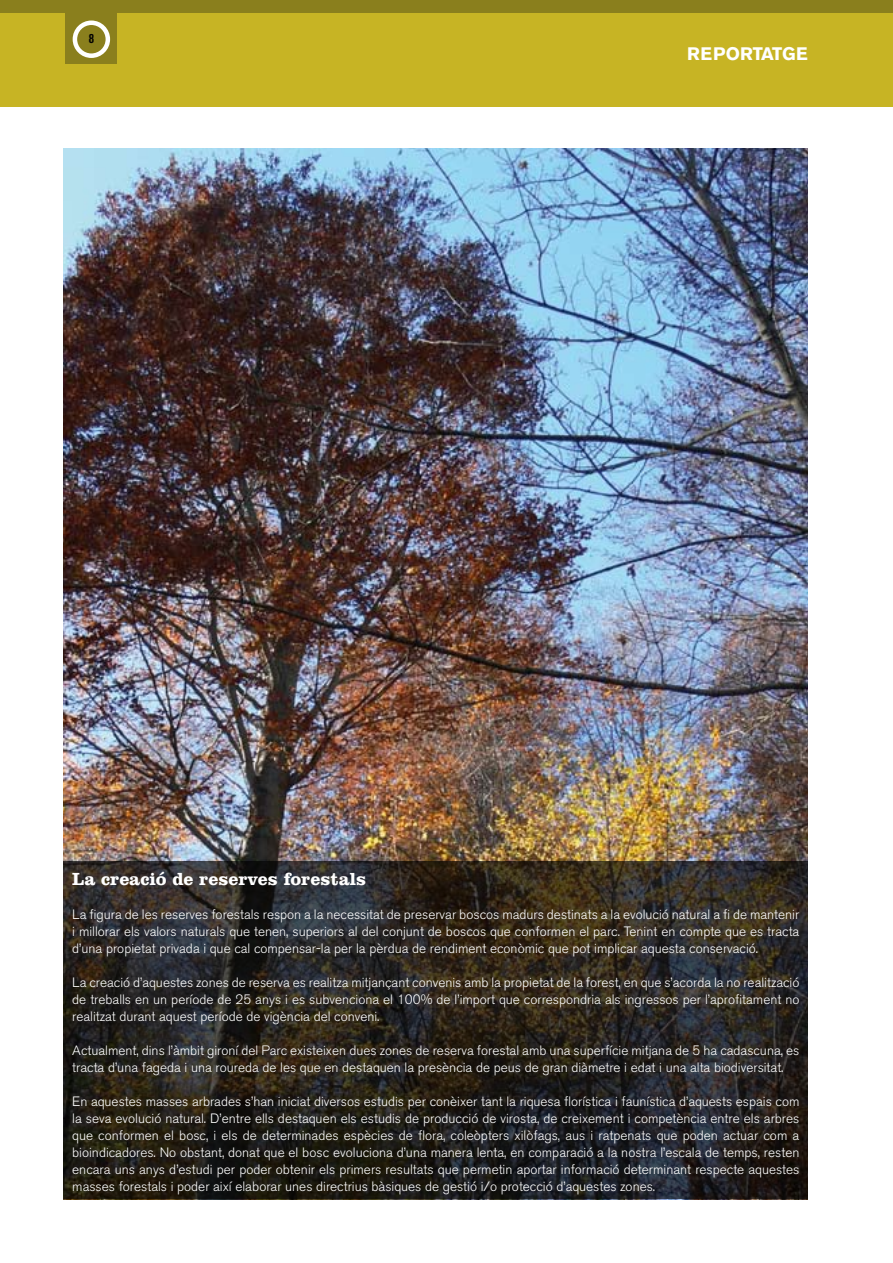
<style>
.page{position:relative;width:893px;height:1263px;background:#fff}
.page>*{position:absolute;margin:0;border:0;box-sizing:border-box;transform-origin:0 0}
.t1{font:700 18px "Clarendon BT";color:#fff}
.t2{font:700 18px "Akzidenz Grotesk BE";color:#fff}
.t3{font:300 13.5px/17px "Akzidenz Grotesk BE";color:#fff;text-align:justify}
.t4{font:700 condensed 13.5px "Akzidenz Grotesk BE";color:#000}
</style>
<div class="page">
<div style="left:0;top:0;width:893px;height:106px;background:#c7b424"></div>
<div style="left:0;top:0;width:893px;height:13px;background:#8a7f1d"></div>
<div style="left:66px;top:0;width:51px;height:64px;background:#8a7f1d"></div>
<div style="left:73px;top:21px;width:37px;height:37px;border:4px solid #fff;border-radius:50%"></div>
<img style="left:64px;top:149px;width:744px;height:712px">
<svg style="left:64px;top:861px;width:744px;height:338px;background:#27231d"></svg>
<p class="t4" style="left:89px;top:31px;width:7px">8</p>
<h1 class="t2" style="left:687px;top:44px;width:122px">REPORTATGE</h1>
<h1 class="t1" style="left:72px;top:867px;width:295px">La creació de reserves forestals</h1>
<p class="t3" style="left:72px;top:906px;width:729px">La figura de les reserves forestals respon a la necessitat de preservar boscos madurs destinats a la evolució natural a fi de mantenir i millorar els valors naturals que tenen, superiors al del conjunt de boscos que conformen el parc. Tenint en compte que es tracta d’una propietat privada i que cal compensar-la per la pèrdua de rendiment econòmic que pot implicar aquesta conservació.</p>
<p class="t3" style="left:72px;top:974px;width:729px">La creació d’aquestes zones de reserva es realitza mitjançant convenis amb la propietat de la forest, en que s’acorda la no realització de treballs en un període de 25 anys i es subvenciona el 100% de l’import que correspondria als ingressos per l’aprofitament no realitzat durant aquest període de vigència del conveni.</p>
<p class="t3" style="left:72px;top:1042px;width:729px">Actualment, dins l’àmbit gironí del Parc existeixen dues zones de reserva forestal amb una superfície mitjana de 5 ha cadascuna, es tracta d’una fageda i una roureda de les que en destaquen la presència de peus de gran diàmetre i edat i una alta biodiversitat.</p>
<p class="t3" style="left:72px;top:1093px;width:729px">En aquestes masses arbrades s’han iniciat diversos estudis per conèixer tant la riquesa florística i faunística d’aquests espais com la seva evolució natural. D’entre ells destaquen els estudis de producció de virosta, de creixement i competència entre els arbres que conformen el bosc, i els de determinades espècies de flora, coleòpters xilòfags, aus i ratpenats que poden actuar com a bioindicadores. No obstant, donat que el bosc evoluciona d’una manera lenta, en comparació a la nostra l’escala de temps, resten encara uns anys d’estudi per poder obtenir els primers resultats que permetin aportar informació determinant respecte aquestes masses forestals i poder així elaborar unes directrius bàsiques de gestió i/o protecció d’aquestes zones.</p>
</div>
